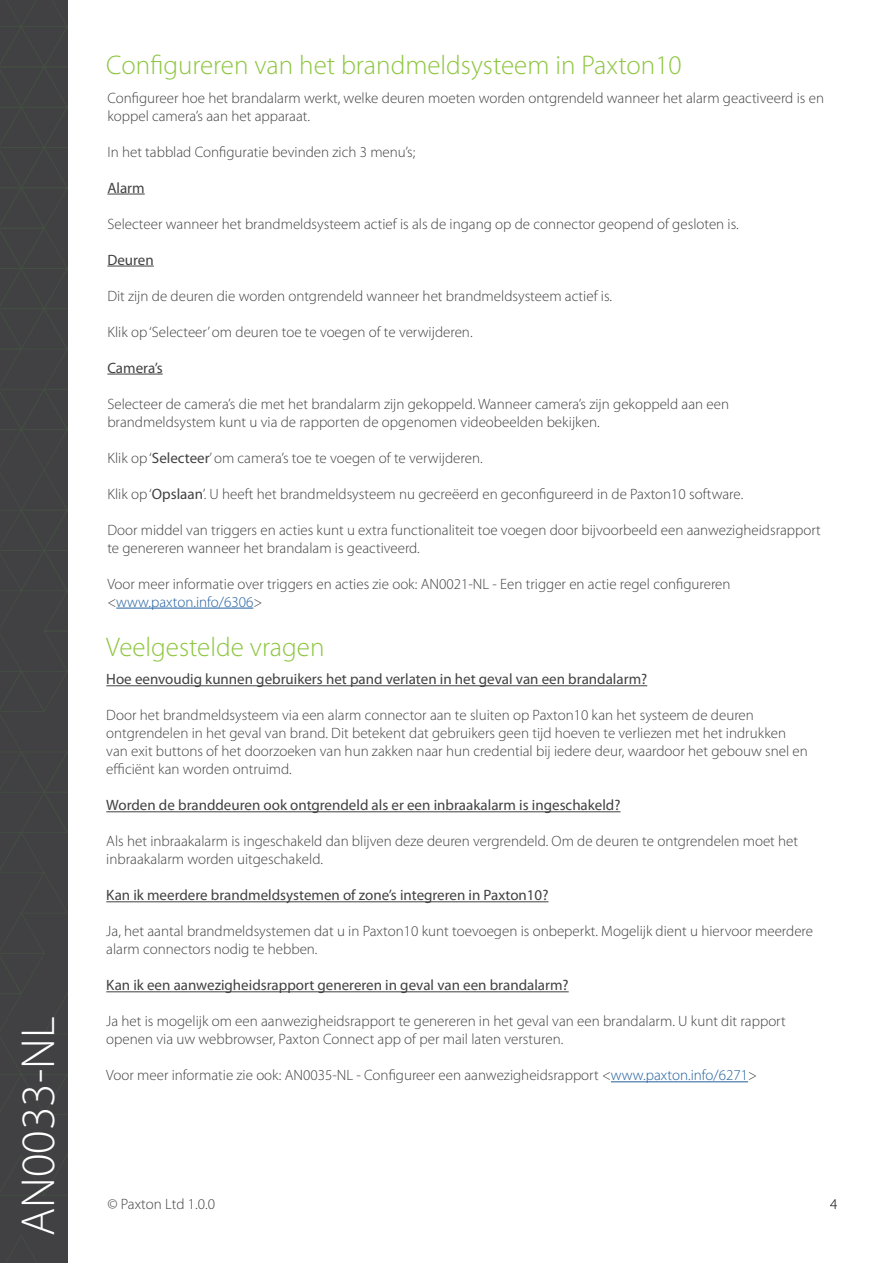
<style>
.page{position:relative;width:893px;height:1263px;background:#fff}
.page>*{position:absolute;margin:0;border:0;box-sizing:border-box;transform-origin:0 0}
.t1{font:300 48px "Myriad Pro";color:#fff}
.t2{font:300 27px "Myriad Pro";color:#8dc63f}
.t3{font:300 15px/18px "Myriad Pro";color:#414042}
.t4{font:15px "Myriad Pro";color:#414042}
.t5{font:300 15px "Myriad Pro";color:#000}
.s1{font-weight:400}
.s2{color:#215e9e}
</style>
<div class="page">
<div style="left:0;top:0;width:67px;height:1263px;background:#414042"></div>
<svg style="left:6px;top:1235px;width:31px;height:28px"></svg>
<svg style="left:0;top:0;width:67px;height:1196px"></svg>
<hr style="left:106px;top:685px;width:541px;height:1px;background:#414042">
<hr style="left:106px;top:811px;width:514px;height:1px;background:#414042">
<hr style="left:106px;top:901px;width:442px;height:1px;background:#414042">
<hr style="left:106px;top:991px;width:463px;height:1px;background:#414042">
<hr style="left:611px;top:1081px;width:137px;height:1px;background:#215e9e">
<hr style="left:107px;top:194px;width:38px;height:1px;background:#414042">
<hr style="left:107px;top:266px;width:47px;height:1px;background:#414042">
<hr style="left:107px;top:374px;width:56px;height:1px;background:#414042">
<hr style="left:116px;top:608px;width:137px;height:1px;background:#215e9e">
<h1 class="t1" style="left:9px;top:1236px;width:220px;rotate:-90deg">AN0033-NL</h1>
<h2 class="t2" style="left:106px;top:49px;width:577px">Configureren van het brandmeldsysteem in Paxton10</h2>
<p class="t3" style="left:107px;top:88px;width:718px">Configureer hoe het brandalarm werkt, welke deuren moeten worden ontgrendeld wanneer het alarm geactiveerd is en koppel camera’s aan het apparaat.</p>
<p class="t3" style="left:107px;top:142px;width:310px">In het tabblad Configuratie bevinden zich 3 menu’s;</p>
<p class="t4" style="left:107px;top:178px;width:39px">Alarm</p>
<p class="t3" style="left:107px;top:214px;width:633px">Selecteer wanneer het brandmeldsysteem actief is als de ingang op de connector geopend of gesloten is.</p>
<p class="t4" style="left:107px;top:250px;width:48px">Deuren</p>
<p class="t3" style="left:107px;top:286px;width:506px">Dit zijn de deuren die worden ontgrendeld wanneer het brandmeldsysteem actief is.</p>
<p class="t3" style="left:107px;top:322px;width:367px">Klik op ‘Selecteer’ om deuren toe te voegen of te verwijderen.</p>
<p class="t4" style="left:107px;top:358px;width:57px">Camera’s</p>
<p class="t3" style="left:107px;top:394px;width:623px">Selecteer de camera’s die met het brandalarm zijn gekoppeld. Wanneer camera’s zijn gekoppeld aan een brandmeldsystem kunt u via de rapporten de opgenomen videobeelden bekijken.</p>
<p class="t3" style="left:107px;top:448px;width:377px">Klik op ‘<span class="s1">Selecteer</span>’ om camera’s toe te voegen of te verwijderen.</p>
<p class="t3" style="left:107px;top:484px;width:637px">Klik op ‘<span class="s1">Opslaan</span>’. U heeft het brandmeldsysteem nu gecreëerd en geconfigureerd in de Paxton10 software.</p>
<p class="t3" style="left:107px;top:520px;width:715px">Door middel van triggers en acties kunt u extra functionaliteit toe voegen door bijvoorbeeld een aanwezigheidsrapport te genereren wanneer het brandalam is geactiveerd.</p>
<p class="t3" style="left:107px;top:574px;width:625px">Voor meer informatie over triggers en acties zie ook: AN0021-NL - Een trigger en actie regel configureren &lt;<span class="s2">www.paxton.info/6306</span>&gt;</p>
<h2 class="t2" style="left:106px;top:631px;width:220px">Veelgestelde vragen</h2>
<p class="t4" style="left:106px;top:670px;width:542px">Hoe eenvoudig kunnen gebruikers het pand verlaten in het geval van een brandalarm?</p>
<p class="t3" style="left:106px;top:706px;width:703px">Door het brandmeldsysteem via een alarm connector aan te sluiten op Paxton10 kan het systeem de deuren ontgrendelen in het geval van brand. Dit betekent dat gebruikers geen tijd hoeven te verliezen met het indrukken van exit buttons of het doorzoeken van hun zakken naar hun credential bij iedere deur, waardoor het gebouw snel en efficiënt kan worden ontruimd.</p>
<p class="t4" style="left:106px;top:796px;width:516px">Worden de branddeuren ook ontgrendeld als er een inbraakalarm is ingeschakeld?</p>
<p class="t3" style="left:106px;top:832px;width:693px">Als het inbraakalarm is ingeschakeld dan blijven deze deuren vergrendeld. Om de deuren te ontgrendelen moet het inbraakalarm worden uitgeschakeld.</p>
<p class="t4" style="left:106px;top:886px;width:444px">Kan ik meerdere brandmeldsystemen of zone’s integreren in Paxton10?</p>
<p class="t3" style="left:106px;top:922px;width:708px">Ja, het aantal brandmeldsystemen dat u in Paxton10 kunt toevoegen is onbeperkt. Mogelijk dient u hiervoor meerdere alarm connectors nodig te hebben.</p>
<p class="t4" style="left:106px;top:976px;width:464px">Kan ik een aanwezigheidsrapport genereren in geval van een brandalarm?</p>
<p class="t3" style="left:106px;top:1012px;width:681px">Ja het is mogelijk om een aanwezigheidsrapport te genereren in het geval van een brandalarm. U kunt dit rapport openen via uw webbrowser, Paxton Connect app of per mail laten versturen.</p>
<p class="t3" style="left:106px;top:1066px;width:652px">Voor meer informatie zie ook: AN0035-NL - Configureer een aanwezigheidsrapport &lt;<span class="s2">www.paxton.info/6271</span>&gt;</p>
<p class="t3" style="left:107px;top:1195px;width:109px">© Paxton Ltd 1.0.0</p>
<p class="t5" style="left:830px;top:1195px;width:9px">4</p>
</div>
